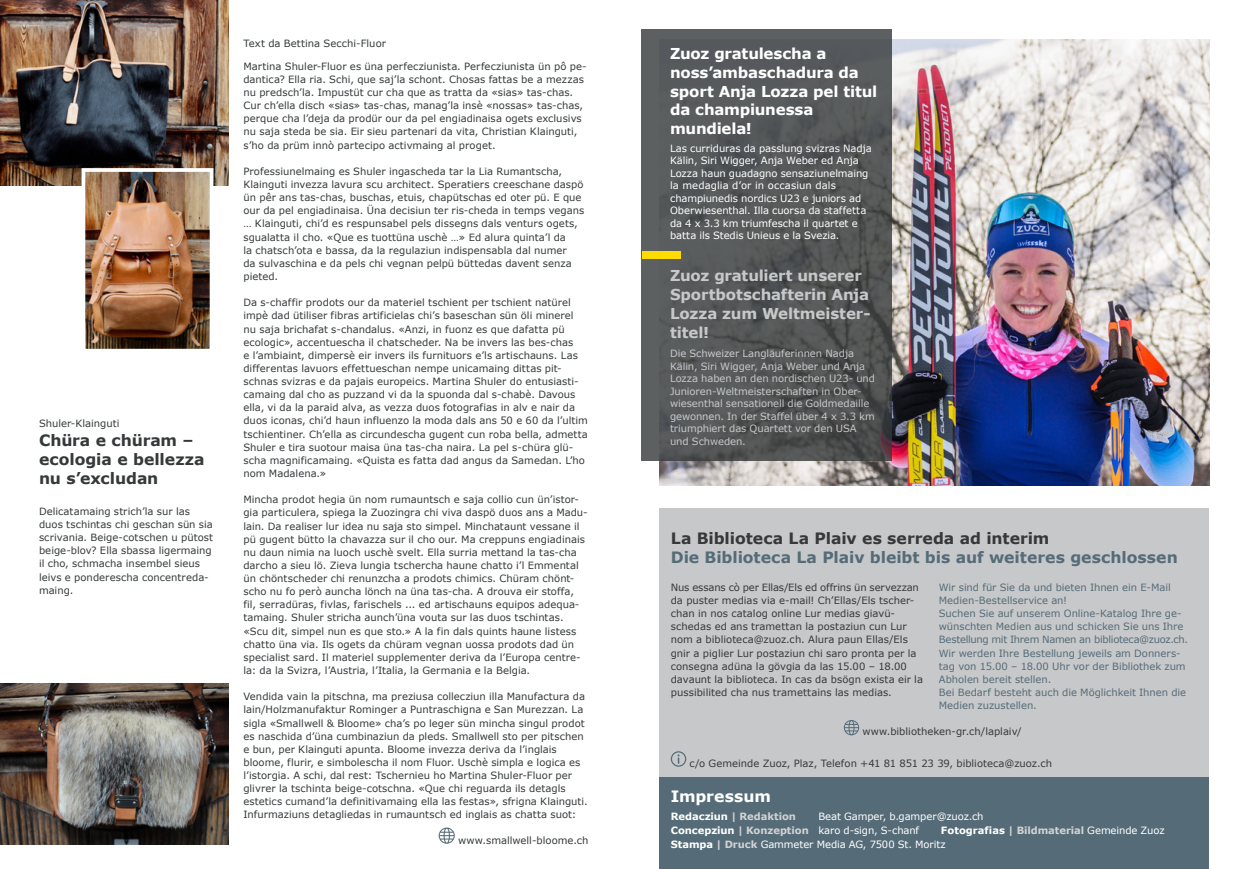
<style>
.page{position:relative;width:1248px;height:869px;background:#fff}
.page>*{position:absolute;margin:0;border:0;box-sizing:border-box;transform-origin:0 0}
.t1{font:700 15.62px/18.8px "Verdana";letter-spacing:-.005em;color:#35393a}
.t2{font:700 15.62px "Verdana";letter-spacing:-.005em;color:#556c78}
.t3{font:700 15.62px "Verdana";color:#fff}
.t4{font:700 15px/18.8px "Verdana";letter-spacing:-.015em;color:#fff}
.t5{font:700 15px/18.8px "Verdana";letter-spacing:-.01em;color:#c7c8ca}
.t6{font:10px/13.1px "Verdana";color:#35393a}
.t7{font:10px/12.5px "Verdana";letter-spacing:-.01em;color:#fff}
.t8{font:10px/13.1px "Verdana";letter-spacing:-.005em;color:#556c78}
.t9{font:10px/12.5px "Verdana";letter-spacing:-.01em;color:#c7c8ca}
.t10{font:700 10px "Verdana";letter-spacing:-.01em;color:#d1d2d4}
.s1{color:#fff}
.s2{font-weight:700}
.s3{font-weight:700;color:#d1d2d4}
</style>
<div class="page">
<svg style="left:438px;top:827px;width:17px;height:16px"></svg>
<img style="left:0;top:683px;width:228px;height:160px">
<img style="left:0;top:0;width:228px;height:186px">
<img style="left:86px;top:173px;width:122px;height:174px">
<div style="left:81px;top:168px;width:132px;height:184px;border:4px solid #fff"></div>
<div style="left:659px;top:507px;width:549px;height:273px;background:#c7c8ca"></div>
<img style="left:659px;top:39px;width:549px;height:446px">
<svg style="left:641px;top:30px;width:250px;height:431px;fill:#57595b"></svg>
<svg style="left:670px;top:751px;width:16px;height:15px"></svg>
<div style="left:659px;top:777px;width:549px;height:91px;background:#556c78"></div>
<div style="left:641px;top:252px;width:39px;height:7px;background:#ffdc01"></div>
<svg style="left:843px;top:720px;width:16px;height:15px"></svg>
<p class="t6" style="left:39px;top:417px;width:82px">Shuler-Klainguti</p>
<h1 class="t1" style="left:39px;top:430px;width:167px">Chüra e chüram – ecologia e bellezza nu s’excludan</h1>
<p class="t6" style="left:39px;top:504px;width:176px">Delicatamaing strich’la sur las duos tschintas chi geschan sün sia scrivania. Beige-cotschen u pütost beige-blov? Ella sbassa ligermaing il cho, schmacha insembel sieus leivs e ponderescha concentreda&shy;maing.</p>
<p class="t6" style="left:243px;top:36px;width:144px">Text da Bettina Secchi-Fluor</p>
<p class="t6" style="left:243px;top:59px;width:345px">Martina Shuler-Fluor es üna perfecziunista. Perfecziunista ün pô pe&shy;dantica? Ella ria. Schi, que saj’la schont. Chosas fattas be a mezzas nu predsch’la. Impustüt cur cha que as tratta da «sias» tas-chas.<br>Cur ch’ella disch «sias» tas-chas, manag’la insè «nossas» tas-chas, perque cha l’deja da prodür our da pel engiadinaisa ogets exclusivs nu saja steda be sia. Eir sieu partenari da vita, Christian Klainguti, s’ho da prüm innò partecipo activmaing al proget.</p>
<p class="t6" style="left:243px;top:164px;width:342px">Professiunelmaing es Shuler ingascheda tar la Lia Rumantscha, Klainguti invezza lavura scu architect. Speratiers creeschane daspö ün pêr ans tas-chas, buschas, etuis, chapütschas ed oter pü. E que our da pel engiadinaisa. Üna decisiun ter ris-cheda in temps vegans … Klainguti, chi’d es respunsabel pels dissegns dals venturs ogets, sgualatta il cho. «Que es tuottüna uschè …» Ed alura quinta’l da<br>la chatsch’ota e bassa, da la regulaziun indispensabla dal numer<br>da sulvaschina e da pels chi vegnan pelpü büttedas davent senza pieted.</p>
<p class="t6" style="left:243px;top:296px;width:346px">Da s-chaffir prodots our da materiel tschient per tschient natürel impè dad ütiliser fibras artificielas chi’s baseschan sün öli minerel nu saja brichafat s-chandalus. «Anzi, in fuonz es que dafatta pü ecologic», accentuescha il chatscheder. Na be invers las bes-chas<br>e l’ambiaint, dimpersè eir invers ils furnituors e’ls artischauns. Las differentas lavuors effettueschan nempe unicamaing dittas pit&shy;schnas svizras e da pajais europeics. Martina Shuler do entusiasti&shy;camaing dal cho as puzzand vi da la spuonda dal s-chabè. Davous ella, vi da la paraid alva, as vezza duos fotografias in alv e nair da duos iconas, chi’d haun influenzo la moda dals ans 50 e 60 da l’ultim tschientiner. Ch’ella as circundescha gugent cun roba bella, admetta Shuler e tira suotour maisa üna tas-cha naira. La pel s-chüra glü&shy;scha magnificamaing. «Quista es fatta dad angus da Samedan. L’ho nom Madalena.»</p>
<p class="t6" style="left:243px;top:492px;width:346px">Mincha prodot hegia ün nom rumauntsch e saja collio cun ün’istor&shy;gia particulera, spiega la Zuozingra chi viva daspö duos ans a Madu&shy;lain. Da realiser lur idea nu saja sto simpel. Minchataunt vessane il pü gugent bütto la chavazza sur il cho our. Ma creppuns engiadinais nu daun nimia na luoch uschè svelt. Ella surria mettand la tas-cha darcho a sieu lö. Zieva lungia tschercha haune chatto i’l Emmental ün chöntscheder chi renunzcha a prodots chimics. Chüram chönt&shy;scho nu fo però auncha lönch na üna tas-cha. A drouva eir stoffa, fil, serradüras, fivlas, farischels ... ed artischauns equipos adequa&shy;tamaing. Shuler stricha aunch’üna vouta sur las duos tschintas. «Scu dit, simpel nun es que sto.» A la fin dals quints haune listess chatto üna via. Ils ogets da chüram vegnan uossa prodots dad ün specialist sard. Il materiel supplementer deriva da l’Europa centre&shy;la: da la Svizra, l’Austria, l’Italia, la Germania e la Belgia.</p>
<p class="t6" style="left:243px;top:689px;width:346px">Vendida vain la pitschna, ma preziusa collecziun illa Manufactura da lain/Holzmanufaktur Rominger a Puntraschigna e San Murezzan. La sigla «Smallwell &amp; Bloome» cha’s po leger sün mincha singul prodot es naschida d’üna cumbinaziun da pleds. Smallwell sto per pitschen e bun, per Klainguti apunta. Bloome invezza deriva da l’inglais bloome, flurir, e simbolescha il nom Fluor. Uschè simpla e logica es l’istorgia. A schi, dal rest: Tschernieu ho Martina Shuler-Fluor per glivrer la tschinta beige-cotschna. «Que chi reguarda ils detagls estetics cumand’la definitivamaing ella las festas», sfrigna Klainguti.<br>Infurmaziuns detagliedas in rumauntsch ed inglais as chatta suot:</p>
<p class="t6" style="left:458px;top:833px;width:132px">www.smallwell-bloome.ch</p>
<h2 class="t4" style="left:670px;top:44px;width:209px">Zuoz gratulescha a noss’ambaschadura da sport Anja Lozza pel titul da champiunessa mundiela!</h2>
<p class="t7" style="left:670px;top:142px;width:203px">Las curriduras da passlung svizras Nadja Kälin, Siri Wigger, Anja Weber ed Anja Lozza haun guadagno sensaziunelmaing la medaglia d’or in occasiun dals champiunedis nordics U23 e juniors ad Oberwiesenthal. Illa cuorsa da staffetta da 4 x 3.3 km triumfescha il quartet e batta ils Stedis Unieus e la Svezia.</p>
<h2 class="t5" style="left:670px;top:266px;width:202px">Zuoz gratuliert unserer<br>Sportbotschafterin Anja<br>Lozza zum Weltmeister&shy;titel!</h2>
<p class="t9" style="left:670px;top:347px;width:206px">Die Schweizer Langläuferinnen Nadja Kälin, Siri Wigger, Anja Weber und Anja Lozza haben an den nordischen U23- und Junioren-Weltmeisterschaften in Ober&shy;wiesenthal sensationell die Goldmedaille gewonnen. In der Staffel über 4 x 3.3 km triumphiert das Quartett vor den USA und Schweden.</p>
<h1 class="t1" style="left:670px;top:528px;width:380px">La Biblioteca La Plaiv es serreda ad interim</h1>
<h1 class="t2" style="left:670px;top:545px;width:508px">Die Biblioteca La Plaiv bleibt bis auf weiteres geschlossen</h1>
<p class="t6" style="left:670px;top:580px;width:254px">Nus essans cò per Ellas/Els ed offrins ün servezzan da puster medias via e-mail! Ch’Ellas/Els tscher&shy;chan in nos catalog online Lur medias giavü&shy;schedas ed ans tramettan la postaziun cun Lur nom a biblioteca@zuoz.ch. Alura paun Ellas/Els gnir a piglier Lur postaziun chi saro pronta per la consegna adüna la gövgia da las 15.00 – 18.00 davaunt la biblioteca. In cas da bsögn exista eir la pussibilited cha nus tramettains las medias.</p>
<p class="t8" style="left:938px;top:580px;width:251px">Wir sind für Sie da und bieten Ihnen ein E-Mail Medien-Bestellservice an!<br>Suchen Sie auf unserem Online-Katalog Ihre ge&shy;wünschten Medien aus und schicken Sie uns Ihre Bestellung mit Ihrem Namen an biblioteca@zuoz.ch.<br>Wir werden Ihre Bestellung jeweils am Donners&shy;tag von 15.00 – 18.00 Uhr vor der Bibliothek zum Abholen bereit stellen.<br>Bei Bedarf besteht auch die Möglichkeit Ihnen die Medien zuzustellen.</p>
<p class="t6" style="left:862px;top:724px;width:161px">www.bibliotheken-gr.ch/laplaiv/</p>
<p class="t6" style="left:689px;top:756px;width:364px">c/o Gemeinde Zuoz, Plaz, Telefon +41 81 851 23 39, biblioteca@zuoz.ch</p>
<h1 class="t3" style="left:670px;top:784px;width:102px">Impressum</h1>
<p class="t10" style="left:670px;top:809px;width:127px"><span class="s1">Redacziun</span> | Redaktion</p>
<p class="t7" style="left:670px;top:809px;width:314px;line-height:13.8px;text-indent:148px">Beat Gamper, b.gamper@zuoz.ch<br><span class="s2">Concepziun</span> <span class="s3">| Konzeption</span> karo d-sign, S-chanf</p>
<p class="t7" style="left:670px;top:823px;width:495px;line-height:13.8px;text-indent:270px"><span class="s2">Fotografias</span> <span class="s3">| Bildmaterial</span> Gemeinde Zuoz<br><span class="s2">Stampa</span> <span class="s3">| Druck</span> Gammeter Media AG, 7500 St. Moritz</p>
</div>
